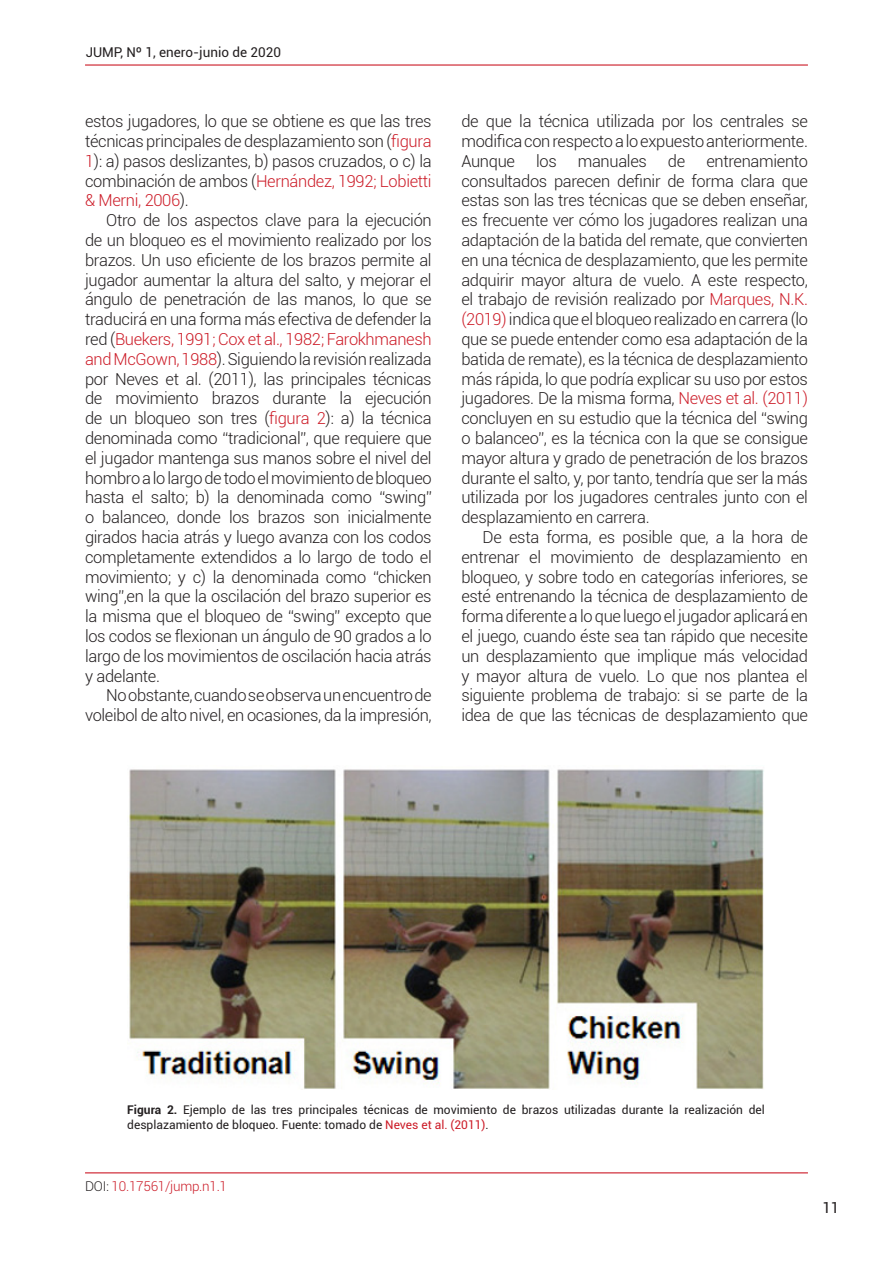
<style>
.page{position:relative;width:893px;height:1263px;background:#fff}
.page>*{position:absolute;margin:0;border:0;box-sizing:border-box;transform-origin:0 0}
.Parrafo_principal{font:300 16.5px/19.8px "Roboto";letter-spacing:-.02em;color:#231f20;text-align:justify}
.t1{font:15px "Roboto";color:#231f20}
.t2{font:13.5px "Roboto";color:#231f20}
.t3{font:300 13.5px "Roboto";letter-spacing:-.02em;color:#cc1c28}
.t4{font:12px/14.4px "Roboto";color:#231f20}
.s1{color:#cc1c28}
.s2{font-weight:700}
.s3{color:#231f20}
</style>
<div class="page">
<hr style="left:85px;top:64px;width:723px;height:2px;background:#cc1c28">
<hr style="left:85px;top:1172px;width:723px;height:1px;background:#cc1c28">
<img style="left:129px;top:769px;width:635px;height:320px">
<p class="t2" style="left:86px;top:43px;width:197px">JUMP, Nº 1, enero-junio de 2020</p>
<p class="Parrafo_principal" style="left:85px;top:111px;width:348px">estos jugadores, lo que se obtiene es que las tres técnicas principales de desplazamiento son (<span class="s1">figura 1</span>): a) pasos deslizantes, b) pasos cruzados, o c) la combinación de ambos (<span class="s1">Hernández, 1992; Lobietti &amp; Merni, 2006</span>).</p>
<p class="Parrafo_principal" style="left:85px;top:210px;width:348px;text-indent:21px">Otro de los aspectos clave para la ejecución de un bloqueo es el movimiento realizado por los brazos. Un uso eficiente de los brazos permite al jugador aumentar la altura del salto, y mejorar el ángulo de penetración de las manos, lo que se traducirá en una forma más efectiva de defender la red (<span class="s1">Buekers, 1991; Cox et al., 1982; Farokhmanesh and McGown, 1988</span>). Siguiendo la revisión realizada por Neves et al. (2011), las principales técnicas de movimiento brazos durante la ejecución de un bloqueo son tres (<span class="s1">figura 2</span>): a) la técnica denominada como “tradicional”, que requiere que el jugador mantenga sus manos sobre el nivel del hombro a lo largo de todo el movimiento de bloqueo hasta el salto; b) la denominada como “swing” o balanceo, donde los brazos son inicialmente girados hacia atrás y luego avanza con los codos completamente extendidos a lo largo de todo el movimiento; y c) la denominada como “chicken wing”,en la que la oscilación del brazo superior es la misma que el bloqueo de “swing” excepto que los codos se flexionan un ángulo de 90 grados a lo largo de los movimientos de oscilación hacia atrás y adelante.</p>
<p class="Parrafo_principal" style="left:85px;top:685px;width:348px;text-align:right">No obstante, cuando se observa un encuentro de voleibol de alto nivel, en ocasiones, da la impresión,</p>
<p class="Parrafo_principal" style="left:461px;top:111px;width:348px">de que la técnica utilizada por los centrales se modifica con respecto a lo expuesto anteriormente.<br>Aunque</p>
<p class="Parrafo_principal" style="left:461px;top:150px;width:348px;text-indent:245px">entrenamiento consultados parecen definir de forma clara que estas son las tres técnicas que se deben enseñar, es frecuente ver cómo los jugadores realizan una adaptación de la batida del remate, que convierten en una técnica de desplazamiento, que les permite adquirir mayor altura de vuelo. A este respecto, el trabajo de revisión realizado por <span class="s1">Marques, N.K. (2019)</span> indica que el bloqueo realizado en carrera (lo que se puede entender como esa adaptación de la batida de remate), es la técnica de desplazamiento más rápida, lo que podría explicar su uso por estos jugadores. De la misma forma, <span class="s1">Neves et al. (2011) </span>concluyen en su estudio que la técnica del “swing o balanceo”, es la técnica con la que se consigue mayor altura y grado de penetración de los brazos durante el salto, y, por tanto, tendría que ser la más utilizada por los jugadores centrales junto con el desplazamiento en carrera.</p>
<p class="Parrafo_principal" style="left:461px;top:527px;width:348px;text-indent:21px">De esta forma, es posible que, a la hora de entrenar el movimiento de desplazamiento en bloqueo, y sobre todo en categorías inferiores, se esté entrenando la técnica de desplazamiento de forma diferente a lo que luego el jugador aplicará en el juego, cuando éste sea tan rápido que necesite un desplazamiento que implique más velocidad y mayor altura de vuelo. Lo que nos plantea el siguiente problema de trabajo: si se parte de la idea de que las técnicas de desplazamiento que</p>
<p class="Parrafo_principal" style="left:536px;top:150px;width:22px">los</p>
<p class="Parrafo_principal" style="left:578px;top:150px;width:71px">manuales</p>
<p class="Parrafo_principal" style="left:668px;top:150px;width:19px">de</p>
<p class="t4" style="left:127px;top:1102px;width:639px"><span class="s2">Figura 2.</span> Ejemplo de las tres principales técnicas de movimiento de brazos utilizadas durante la realización del desplazamiento de bloqueo. Fuente: tomado de <span class="s1">Neves et al. (2011)</span>.</p>
<p class="t3" style="left:85px;top:1176px;width:144px"><span class="s3">DOI:</span> 10.17561/jump.n1.1</p>
<p class="t1" style="left:822px;top:1197px;width:18px">11</p>
</div>
